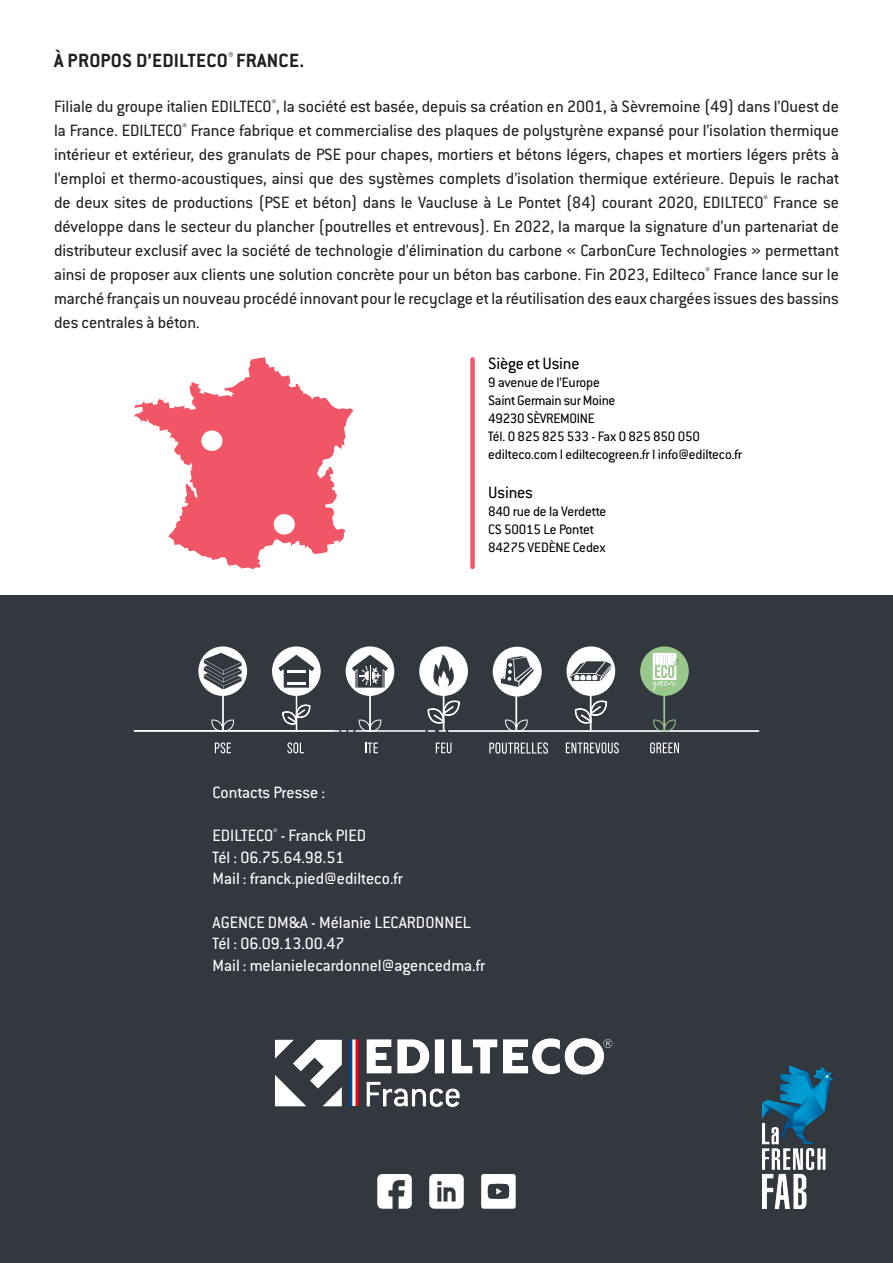
<style>
.page{position:relative;width:893px;height:1263px;background:#fff}
.page>*{position:absolute;margin:0;border:0;box-sizing:border-box;transform-origin:0 0}
.t1{font:700 21px "Conduit ITC";letter-spacing:.015em;color:#231f20}
.t2{font:18px/24px "Conduit ITC";color:#231f20;text-align:justify}
.t3{font:18px "Conduit ITC";color:#fff}
.t4{font:18px "Conduit ITC";letter-spacing:-.01em;color:#000001}
.t5{font:15px "Conduit ITC";letter-spacing:-.01em;color:#000001}
</style>
<div class="page">
<div style="left:0;top:595px;width:893px;height:668px;background:#33383f"></div>
<svg style="left:377px;top:1174px;width:35px;height:35px"></svg>
<svg style="left:429px;top:1174px;width:35px;height:35px"></svg>
<svg style="left:481px;top:1174px;width:35px;height:35px"></svg>
<div style="left:470px;top:357px;width:5px;height:212px;background:#f05665;border-radius:2px"></div>
<img style="left:275px;top:1038px;width:338px;height:69px">
<hr style="left:134px;top:730px;width:200px;height:2px;background:#fff">
<hr style="left:356px;top:730px;width:69px;height:2px;background:#fff">
<hr style="left:449px;top:730px;width:310px;height:2px;background:#fff">
<svg style="left:335px;top:730px;width:18px;height:2px"></svg>
<svg style="left:428px;top:730px;width:17px;height:2px"></svg>
<svg style="left:566px;top:742px;width:53px;height:11px"></svg>
<svg style="left:650px;top:742px;width:29px;height:11px"></svg>
<svg style="left:489px;top:742px;width:59px;height:12px"></svg>
<svg style="left:215px;top:742px;width:16px;height:11px"></svg>
<svg style="left:287px;top:742px;width:17px;height:11px"></svg>
<svg style="left:365px;top:743px;width:13px;height:10px"></svg>
<svg style="left:436px;top:743px;width:15px;height:10px"></svg>
<svg style="left:272px;top:646px;width:49px;height:50px"></svg>
<svg style="left:282px;top:705px;width:28px;height:19px"></svg>
<hr style="left:296px;top:696px;width:1px;height:35px;background:#fff">
<hr style="left:369px;top:695px;width:2px;height:36px;background:#fff">
<svg style="left:346px;top:646px;width:48px;height:50px"></svg>
<svg style="left:359px;top:719px;width:22px;height:13px"></svg>
<hr style="left:443px;top:695px;width:1px;height:36px;background:#fff">
<svg style="left:419px;top:646px;width:49px;height:77px"></svg>
<svg style="left:493px;top:647px;width:49px;height:49px"></svg>
<hr style="left:515px;top:695px;width:2px;height:36px;background:#fff">
<svg style="left:505px;top:719px;width:23px;height:13px"></svg>
<hr style="left:590px;top:695px;width:2px;height:36px;background:#fff">
<svg style="left:566px;top:646px;width:49px;height:77px"></svg>
<div style="left:640px;top:646px;width:49px;height:50px;background:#99c78c;border-radius:50%"></div>
<svg style="left:653px;top:719px;width:23px;height:13px"></svg>
<hr style="left:663px;top:695px;width:2px;height:36px;background:#99c78c">
<svg style="left:653px;top:653px;width:26px;height:38px"></svg>
<svg style="left:198px;top:646px;width:49px;height:50px"></svg>
<hr style="left:222px;top:695px;width:2px;height:36px;background:#fff">
<svg style="left:211px;top:719px;width:23px;height:13px"></svg>
<img style="left:762px;top:1065px;width:71px;height:144px">
<svg style="left:134px;top:357px;width:219px;height:212px;fill:#f05665"></svg>
<div style="left:201px;top:430px;width:21px;height:21px;background:#fff;border-radius:50%"></div>
<div style="left:274px;top:514px;width:21px;height:21px;background:#fff;border-radius:50%"></div>
<p class="t1" style="left:54px;top:48px;width:252px">À PROPOS D’EDILTECO<sup>®</sup> FRANCE.</p>
<p class="t2" style="left:54px;top:94px;width:787px">Filiale du groupe italien EDILTECO<sup>®</sup>, la société est basée, depuis sa création en 2001, à Sèvremoine (49) dans l’Ouest de la France. EDILTECO<sup>®</sup> France fabrique et commercialise des plaques de polystyrène expansé pour l’isolation thermique intérieur et extérieur, des granulats de PSE pour chapes, mortiers et bétons légers, chapes et mortiers légers prêts à l’emploi et thermo-acoustiques, ainsi que des systèmes complets d’isolation thermique extérieure. Depuis le rachat de deux sites de productions (PSE et béton) dans le Vaucluse à Le Pontet (84) courant 2020, EDILTECO<sup>®</sup> France se développe dans le secteur du plancher (poutrelles et entrevous). En 2022, la marque la signature d’un partenariat de distributeur exclusif avec la société de technologie d’élimination du carbone « CarbonCure Technologies » permettant ainsi de proposer aux clients une solution concrète pour un béton bas carbone. Fin 2023, Edilteco<sup>®</sup> France lance sur le marché français un nouveau procédé innovant pour le recyclage et la réutilisation des eaux chargées issues des bassins des centrales à béton.</p>
<p class="t4" style="left:488px;top:352px;width:93px">Siège et Usine</p>
<p class="t5" style="left:488px;top:373px;width:113px">9 avenue de l’Europe</p>
<p class="t5" style="left:488px;top:391px;width:129px">Saint Germain sur Moine</p>
<p class="t5" style="left:488px;top:409px;width:108px">49230 SÈVREMOINE</p>
<p class="t5" style="left:488px;top:427px;width:213px">Tél. 0 825 825 533 - Fax 0 825 850 050</p>
<p class="t5" style="left:488px;top:445px;width:255px">edilteco.com I ediltecogreen.fr I info@edilteco.fr</p>
<p class="t4" style="left:488px;top:482px;width:46px">Usines</p>
<p class="t5" style="left:488px;top:502px;width:120px">840 rue de la Verdette</p>
<p class="t5" style="left:488px;top:520px;width:107px">CS 50015 Le Pontet</p>
<p class="t5" style="left:488px;top:538px;width:119px">84275 VEDÈNE Cedex</p>
<p class="t3" style="left:213px;top:781px;width:114px">Contacts Presse :</p>
<p class="t3" style="left:213px;top:825px;width:155px">EDILTECO<sup>®</sup> - Franck PIED</p>
<p class="t3" style="left:213px;top:846px;width:133px">Tél : 06.75.64.98.51</p>
<p class="t3" style="left:213px;top:868px;width:192px">Mail : franck.pied@edilteco.fr</p>
<p class="t3" style="left:213px;top:911px;width:259px">AGENCE DM&amp;A - Mélanie LECARDONNEL</p>
<p class="t3" style="left:213px;top:933px;width:133px">Tél : 06.09.13.00.47</p>
<p class="t3" style="left:213px;top:954px;width:274px">Mail : melanielecardonnel@agencedma.fr</p>
</div>
